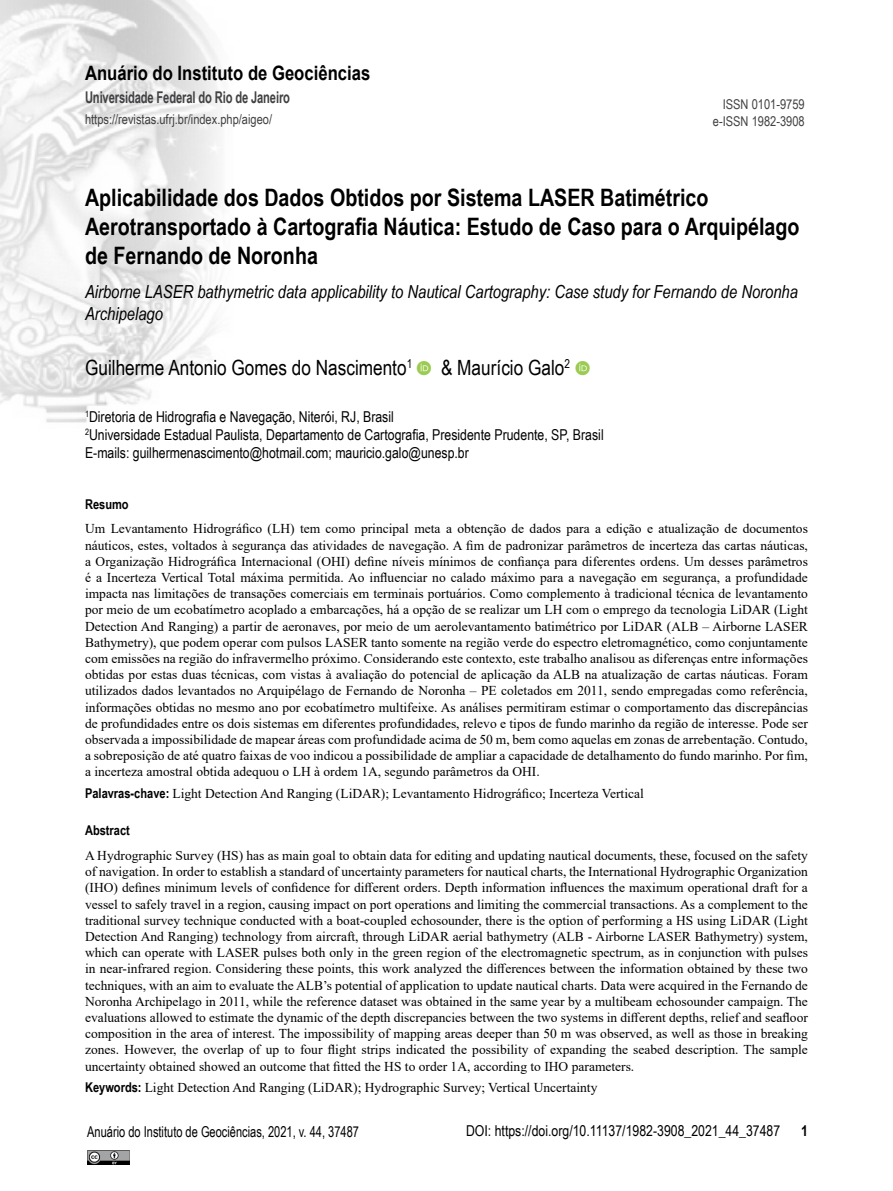
<style>
.page{position:relative;width:893px;height:1191px;background:#fff}
.page>*{position:absolute;margin:0;border:0;box-sizing:border-box;transform-origin:0 0}
.t1{font:700 24px/28.8px "Arial Narrow";color:#000}
.t2{font:21px "Arial Narrow";color:#000}
.t3{font:700 19.8px "Arial";color:#000;scale:.84 1}
.t4{font:italic 18px/21.6px "Arial Narrow";color:#000}
.t5{font:700 16.2px "Arial Narrow";letter-spacing:-.01em;color:#414042;scale:.84 1}
.t6{font:15px/18px "Arial Narrow";color:#000}
.t7{font:15px "Arial Narrow";color:#000;scale:.9 1}
.t8{font:700 15px "Arial Narrow";color:#000}
.t9{font:13.5px/16.2px "Times New Roman";color:#000;text-align:justify}
.t10{font:13.5px "Arial Narrow";color:#414042}
.t11{font:700 13.5px "Arial Narrow";color:#000}
.s1{font-family:"Arial Narrow";font-weight:700}
</style>
<div class="page">
<img style="left:87px;top:1150px;width:43px;height:15px">
<img style="left:0;top:0;width:221px;height:423px">
<h3 class="t3" style="left:85px;top:59px;width:341px">Anuário do Instituto de Geociências</h3>
<p class="t5" style="left:85px;top:85px;width:246px">Universidade Federal do Rio de Janeiro</p>
<p class="t10" style="left:85px;top:110px;width:189px">https://revistas.ufrj.br/index.php/aigeo/</p>
<p class="t10" style="left:723px;top:94px;width:83px">ISSN 0101-9759</p>
<p class="t10" style="left:713px;top:111px;width:93px">e-ISSN 1982-3908</p>
<h1 class="t1" style="left:85px;top:182px;width:716px">Aplicabilidade dos Dados Obtidos por Sistema LASER Batimétrico<br>Aerotransportado à Cartografia Náutica: Estudo de Caso para o Arquipélago de Fernando de Noronha</h1>
<h3 class="t4" style="left:85px;top:280px;width:714px">Airborne LASER bathymetric data applicability to Nautical Cartography: Case study for Fernando de Noronha<br>Archipelago</h3>
<h2 class="t2" style="left:85px;top:352px;width:329px">Guilherme Antonio Gomes do Nascimento<sup>1</sup></h2>
<h2 class="t2" style="left:441px;top:352px;width:131px">&amp; Maurício Galo<sup>2</sup></h2>
<p class="t6" style="left:85px;top:407px;width:520px"><sup>1</sup>Diretoria de Hidrografia e Navegação, Niterói, RJ, Brasil<br><sup>2</sup>Universidade Estadual Paulista, Departamento de Cartografia, Presidente Prudente, SP, Brasil<br>E-mails: guilhermenascimento@hotmail.com; mauricio.galo@unesp.br</p>
<p class="t11" style="left:85px;top:493px;width:45px">Resumo</p>
<p class="t9" style="left:85px;top:520px;width:724px">Um Levantamento Hidrográfico (LH) tem como principal meta a obtenção de dados para a edição e atualização de documentos náuticos, estes, voltados à segurança das atividades de navegação. A fim de padronizar parâmetros de incerteza das cartas náuticas, a Organização Hidrográfica Internacional (OHI) define níveis mínimos de confiança para diferentes ordens. Um desses parâmetros é a Incerteza Vertical Total máxima permitida. Ao influenciar no calado máximo para a navegação em segurança, a profundidade impacta nas limitações de transações comerciais em terminais portuários. Como complemento à tradicional técnica de levantamento por meio de um ecobatímetro acoplado a embarcações, há a opção de se realizar um LH com o emprego da tecnologia LiDAR (Light Detection And Ranging) a partir de aeronaves, por meio de um aerolevantamento batimétrico por LiDAR (ALB – Airborne LASER Bathymetry), que podem operar com pulsos LASER tanto somente na região verde do espectro eletromagnético, como conjuntamente com emissões na região do infravermelho próximo. Considerando este contexto, este trabalho analisou as diferenças entre informações obtidas por estas duas técnicas, com vistas à avaliação do potencial de aplicação da ALB na atualização de cartas náuticas. Foram utilizados dados levantados no Arquipélago de Fernando de Noronha – PE coletados em 2011, sendo empregadas como referência, informações obtidas no mesmo ano por ecobatímetro multifeixe. As análises permitiram estimar o comportamento das discrepâncias de profundidades entre os dois sistemas em diferentes profundidades, relevo e tipos de fundo marinho da região de interesse. Pode ser observada a impossibilidade de mapear áreas com profundidade acima de 50 m, bem como aquelas em zonas de arrebentação. Contudo, a sobreposição de até quatro faixas de voo indicou a possibilidade de ampliar a capacidade de detalhamento do fundo marinho. Por fim, a incerteza amostral obtida adequou o LH à ordem 1A, segundo parâmetros da OHI.</p>
<p class="t9" style="left:85px;top:784px;width:560px"><span class="s1">Palavras-chave:</span> Light Detection And Ranging (LiDAR); Levantamento Hidrográfico; Incerteza Vertical</p>
<p class="t11" style="left:85px;top:820px;width:46px">Abstract</p>
<p class="t9" style="left:85px;top:847px;width:724px">A Hydrographic Survey (HS) has as main goal to obtain data for editing and updating nautical documents, these, focused on the safety of navigation. In order to establish a standard of uncertainty parameters for nautical charts, the International Hydrographic Organization (IHO) defines minimum levels of confidence for different orders. Depth information influences the maximum operational draft for a vessel to safely travel in a region, causing impact on port operations and limiting the commercial transactions. As a complement to the traditional survey technique conducted with a boat-coupled echosounder, there is the option of performing a HS using LiDAR (Light Detection And Ranging) technology from aircraft, through LiDAR aerial bathymetry (ALB - Airborne LASER Bathymetry) system, which can operate with LASER pulses both only in the green region of the electromagnetic spectrum, as in conjunction with pulses in near-infrared region. Considering these points, this work analyzed the differences between the information obtained by these two techniques, with an aim to evaluate the ALB’s potential of application to update nautical charts. Data were acquired in the Fernando de Noronha Archipelago in 2011, while the reference dataset was obtained in the same year by a multibeam echosounder campaign. The evaluations allowed to estimate the dynamic of the depth discrepancies between the two systems in different depths, relief and seafloor composition in the area of interest. The impossibility of mapping areas deeper than 50 m was observed, as well as those in breaking zones. However, the overlap of up to four flight strips indicated the possibility of expanding the seabed description. The sample uncertainty obtained showed an outcome that fitted the HS to order 1A, according to IHO parameters.</p>
<p class="t9" style="left:85px;top:1078px;width:514px"><span class="s1">Keywords:</span> Light Detection And Ranging (LiDAR); Hydrographic Survey; Vertical Uncertainty</p>
<p class="t7" style="left:87px;top:1120px;width:304px">Anuário do Instituto de Geociências, 2021, v. 44, 37487</p>
<p class="t6" style="left:466px;top:1120px;width:316px">DOI: https://doi.org/10.11137/1982-3908_2021_44_37487</p>
<p class="t8" style="left:801px;top:1119px;width:8px">1</p>
</div>
